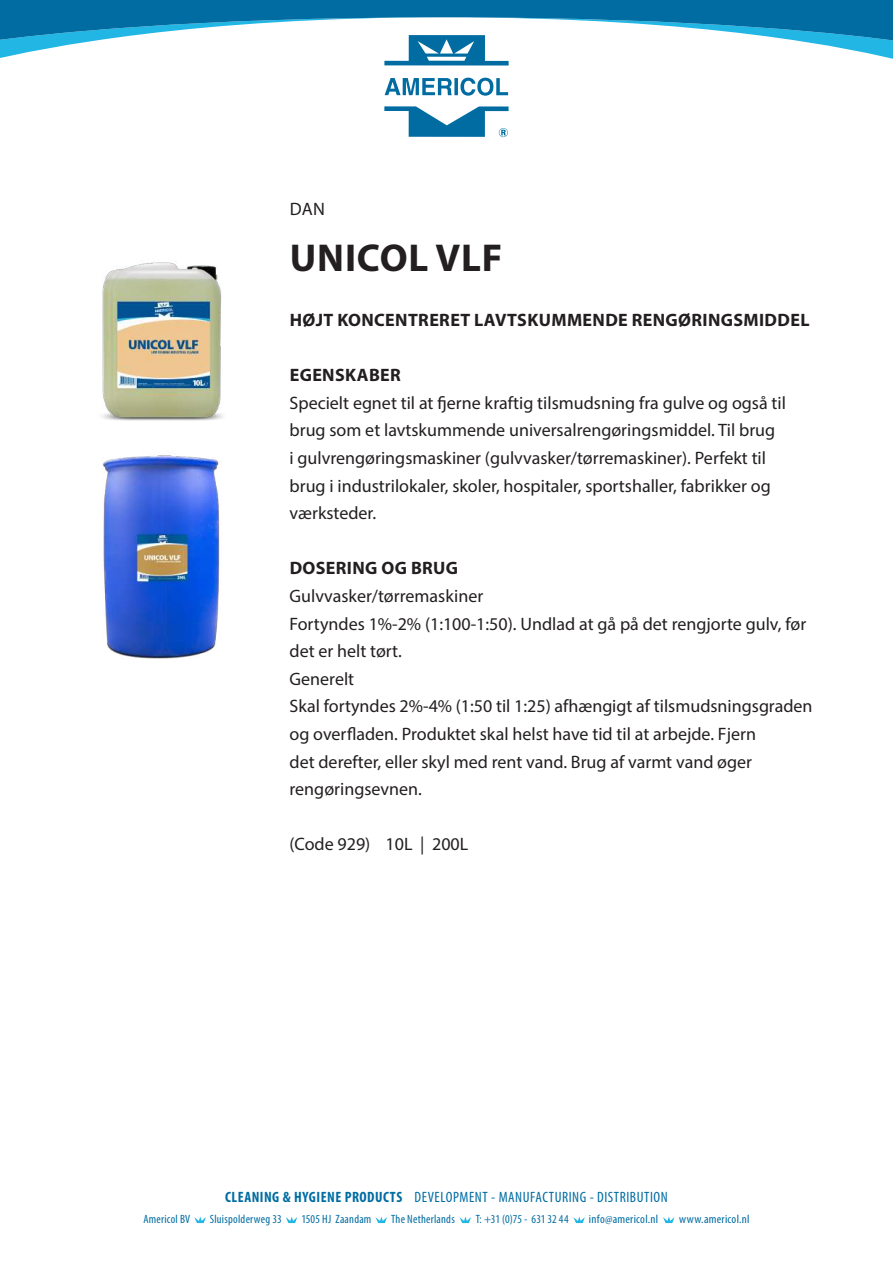
<style>
.page{position:relative;width:893px;height:1263px;background:#fff}
.page>*{position:absolute;margin:0;border:0;box-sizing:border-box;transform-origin:0 0}
.t1{font:700 39px "Myriad Pro";letter-spacing:.02em;color:#231f20}
.t2{font:18px/27.6px "Myriad Pro";color:#231f20}
.t3{font:700 18px "Myriad Pro";letter-spacing:.02em;color:#231f20}
.t4{font:condensed 15px "Myriad Pro";letter-spacing:.035em;color:#006ca2}
.t5{font:condensed 12px "Myriad Pro";letter-spacing:.02em;color:#006ca2}
.t6{font:condensed 12px "Myriad Pro";letter-spacing:.02em;color:#006ca2;scale:1.04 1}
.t7{font:condensed 12px "Myriad Pro";color:#006ca2}
.s1{font-weight:700}
</style>
<div class="page">
<svg style="left:0;top:0;width:893px;height:137px"></svg>
<svg style="left:194px;top:1216px;width:12px;height:7px"></svg>
<svg style="left:286px;top:1216px;width:11px;height:7px"></svg>
<svg style="left:375px;top:1216px;width:12px;height:7px"></svg>
<svg style="left:459px;top:1216px;width:12px;height:7px"></svg>
<svg style="left:573px;top:1216px;width:12px;height:7px"></svg>
<svg style="left:663px;top:1216px;width:11px;height:7px"></svg>
<img style="left:102px;top:261px;width:121px;height:160px">
<img style="left:102px;top:455px;width:118px;height:204px">
<p class="t2" style="left:290px;top:195px;width:37px">DAN</p>
<h1 class="t1" style="left:290px;top:232px;width:214px">UNICOL VLF</h1>
<p class="t3" style="left:290px;top:308px;width:521px">HØJT KONCENTRERET LAVTSKUMMENDE RENGØRINGSMIDDEL</p>
<p class="t3" style="left:290px;top:363px;width:113px">EGENSKABER</p>
<p class="t2" style="left:290px;top:389px;width:498px">Specielt egnet til at fjerne kraftig tilsmudsning fra gulve og også til brug som et lavtskummende universalrengøringsmiddel. Til brug<br>i gulvrengøringsmaskiner (gulvvasker/tørremaskiner). Perfekt til brug i industrilokaler, skoler, hospitaler, sportshaller, fabrikker og værksteder.</p>
<p class="t3" style="left:290px;top:556px;width:170px">DOSERING OG BRUG</p>
<p class="t2" style="left:290px;top:582px;width:525px">Gulvvasker/tørremaskiner<br>Fortyndes 1%-2% (1:100-1:50). Undlad at gå på det rengjorte gulv, før det er helt tørt.<br>Generelt<br>Skal fortyndes 2%-4% (1:50 til 1:25) afhængigt af tilsmudsningsgraden og overfladen. Produktet skal helst have tid til at arbejde. Fjern<br>det derefter, eller skyl med rent vand. Brug af varmt vand øger rengøringsevnen.</p>
<p class="t2" style="left:290px;top:830px;width:180px">(Code 929) 10L | 200L</p>
<p class="t4" style="left:225px;top:1188px;width:444px"><span class="s1">CLEANING &amp; HYGIENE PRODUCTS</span> DEVELOPMENT - MANUFACTURING - DISTRIBUTION</p>
<p class="t5" style="left:143px;top:1212px;width:48px">Americol BV</p>
<p class="t5" style="left:210px;top:1212px;width:73px">Sluispolderweg 33</p>
<p class="t5" style="left:301px;top:1212px;width:72px">1505 HJ Zaandam</p>
<p class="t5" style="left:391px;top:1212px;width:65px">The Netherlands</p>
<p class="t7" style="left:476px;top:1212px;width:94px">T: +31 (0)75 - 631 32 44</p>
<p class="t6" style="left:589px;top:1212px;width:68px">info@americol.nl</p>
<p class="t6" style="left:679px;top:1212px;width:69px">www.americol.nl</p>
</div>
